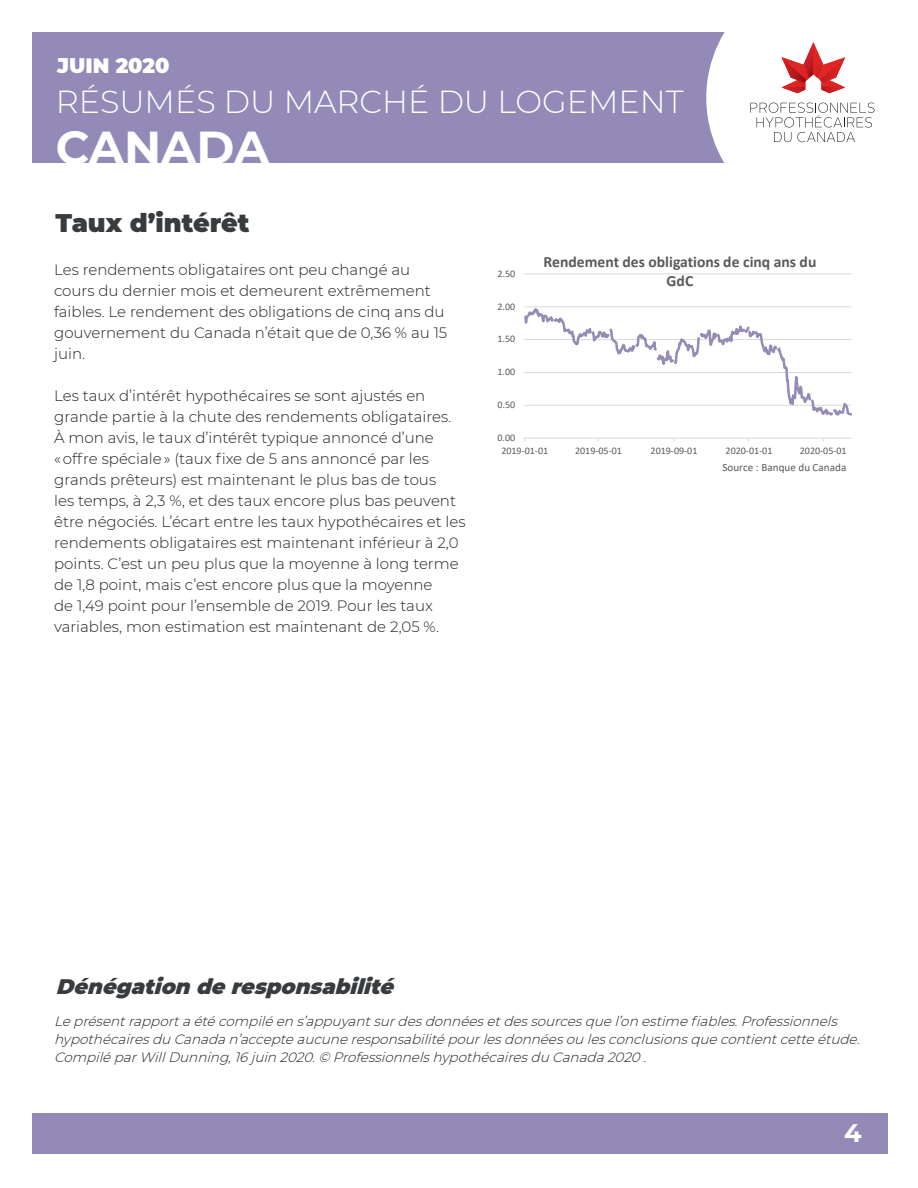
<style>
.page{position:relative;width:918px;height:1188px;background:#fff}
.page>*{position:absolute;margin:0;border:0;box-sizing:border-box;transform-origin:0 0}
.t1{font:700 46.05px "Montserrat";color:#fff}
.t2{font:300 31.8px "Montserrat";color:#fff}
.t3{font:900 25.5px "Montserrat";color:#393c3f}
.t4{font:700 25.5px "Montserrat";color:#fff}
.t5{font:italic 900 21px "Montserrat";color:#393c3f}
.t6{font:900 20.7px "Montserrat";color:#fff}
.t7{font:700 15.6px/19px "Calibri";color:#595959;text-align:center}
.t8{font:300 15px/21px "Montserrat";color:#231f20}
.t9{font:italic 300 13.5px/18px "Montserrat";color:#231f20}
.t10{font:11.1px "Calibri";letter-spacing:.005em;color:#595959}
.t11{font:10.05px "Calibri";color:#595959}
</style>
<div class="page">
<div style="left:32px;top:32px;width:850px;height:131px;background:#948ab8"></div>
<div style="left:33px;top:1113px;width:855px;height:40px;background:#948ab8"></div>
<div style="left:706px;top:32px;width:176px;height:131px;background:#fff"></div>
<svg style="left:782px;top:42px;width:63px;height:51px;background:#e99697"></svg>
<svg style="left:750px;top:103px;width:125px;height:39px;background:#e9e8e8"></svg>
<hr style="left:524px;top:274px;width:327px;height:1px;background:#d9d9d9">
<hr style="left:524px;top:438px;width:327px;height:1px;background:#d9d9d9">
<svg style="left:524px;top:306px;width:328px;height:110px"></svg>
<p class="t6" style="left:57px;top:51px;width:114px">JUIN 2020</p>
<p class="t2" style="left:56px;top:80px;width:629px">RÉSUMÉS DU MARCHÉ DU LOGEMENT</p>
<p class="t1" style="left:56px;top:114px;width:215px">CANADA</p>
<p class="t3" style="left:56px;top:204px;width:196px">Taux d’intérêt</p>
<p class="t8" style="left:54px;top:259px;width:395px">Les rendements obligataires ont peu changé au cours du dernier mois et demeurent extrêmement faibles. Le rendement des obligations de cinq ans du gouvernement du Canada n’était que de 0,36 % au 15 juin.</p>
<p class="t8" style="left:54px;top:385px;width:413px">Les taux d’intérêt hypothécaires se sont ajustés en grande partie à la chute des rendements obligataires.<br>À mon avis, le taux d’intérêt typique annoncé d’une<br>« offre spéciale » (taux fixe de 5 ans annoncé par les grands prêteurs) est maintenant le plus bas de tous<br>les temps, à 2,3 %, et des taux encore plus bas peuvent être négociés. L’écart entre les taux hypothécaires et les rendements obligataires est maintenant inférieur à 2,0 points. C’est un peu plus que la moyenne à long terme de 1,8 point, mais c’est encore plus que la moyenne<br>de 1,49 point pour l’ensemble de 2019. Pour les taux variables, mon estimation est maintenant de 2,05 %.</p>
<p class="t11" style="left:497px;top:267px;width:19px">2.50</p>
<p class="t11" style="left:497px;top:299px;width:19px">2.00</p>
<p class="t11" style="left:497px;top:332px;width:19px">1.50</p>
<p class="t11" style="left:497px;top:365px;width:19px">1.00</p>
<p class="t11" style="left:497px;top:398px;width:19px">0.50</p>
<p class="t11" style="left:497px;top:431px;width:19px">0.00</p>
<p class="t7" style="left:544px;top:252px;width:274px">Rendement des obligations de cinq ans du<br>GdC</p>
<p class="t11" style="left:501px;top:444px;width:48px">2019-01-01</p>
<p class="t11" style="left:575px;top:444px;width:48px">2019-05-01</p>
<p class="t11" style="left:651px;top:444px;width:48px">2019-09-01</p>
<p class="t11" style="left:726px;top:444px;width:48px">2020-01-01</p>
<p class="t11" style="left:800px;top:444px;width:48px">2020-05-01</p>
<p class="t10" style="left:722px;top:459px;width:125px">Source : Banque du Canada</p>
<p class="t5" style="left:56px;top:971px;width:346px">Dénégation deresponsabilité</p>
<p class="t9" style="left:54px;top:1012px;width:812px">Leprésentrapportaétécompiléen s’appuyantsurdesdonnéesetdessourcesquel’on estimefiables.Professionnels hypothécairesdu Canadan’accepteaucuneresponsabilitépourlesdonnéesou lesconclusionsquecontientcetteétude.<br>CompiléparWillDunning,16juin 2020.© Professionnelshypothécairesdu Canada2020 .</p>
<p class="t4" style="left:844px;top:1115px;width:19px">4</p>
</div>
